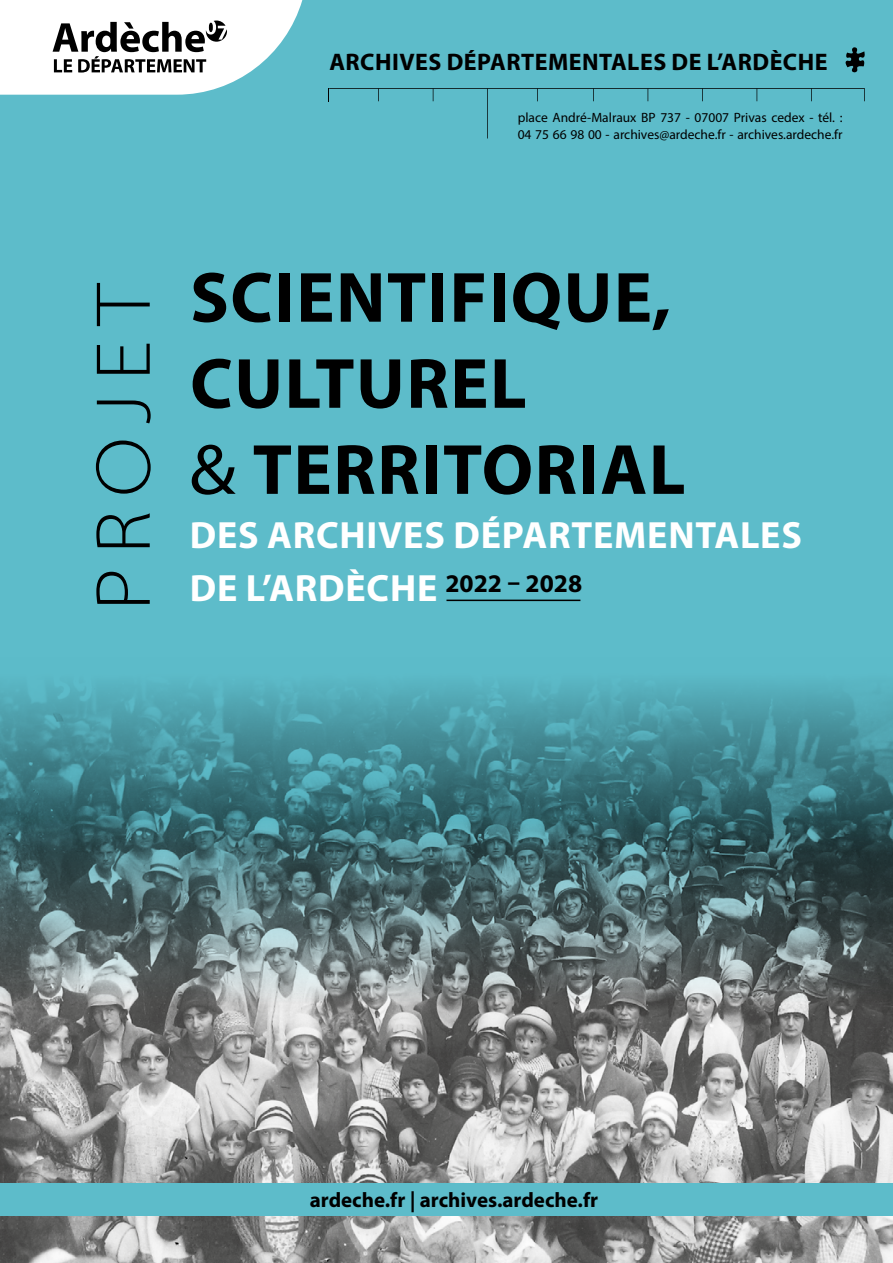
<style>
.page{position:relative;width:893px;height:1263px;background:#5dbcca}
.page>*{position:absolute;margin:0;border:0;box-sizing:border-box;transform-origin:0 0}
.t1{font:300 semi-expanded 78.45px "Myriad Pro";letter-spacing:.175em;color:#000}
.t2{font:700 71.7px/86.1px "Myriad Pro";letter-spacing:.02em;color:#000}
.t3{font:700 38.1px/53.8px "Myriad Pro";letter-spacing:.02em;color:#fff}
.t4{font:700 25.5px "Myriad Pro";color:#000}
.t5{font:700 24px "Myriad Pro";letter-spacing:.02em;color:#000}
.t6{font:700 21px "Myriad Pro";color:#000}
.t7{font:13.5px/16.2px "Myriad Pro";color:#000}
.s1{font-weight:400;font-stretch:semi-expanded}
</style>
<div class="page">
<img style="left:0;top:684px;width:893px;height:132px">
<img style="left:0;top:816px;width:893px;height:447px">
<svg style="left:0;top:0;width:302px;height:95px;background:#ced9db"></svg>
<hr style="left:487px;top:89px;width:1px;height:49px;background:#000">
<svg style="left:328px;top:88px;width:537px;height:13px"></svg>
<svg style="left:845px;top:47px;width:20px;height:25px"></svg>
<hr style="left:446px;top:600px;width:134px;height:1px;background:#000">
<div style="left:0;top:1183px;width:893px;height:33px;background:#5dbcca"></div>
<h3 class="t5" style="left:329px;top:46px;width:500px">ARCHIVES DÉPARTEMENTALES DE L’ARDÈCHE</h3>
<p class="t7" style="left:518px;top:110px;width:326px">place André-Malraux BP 737 - 07007 Privas cedex - tél. :<br>04 75 66 98 00 - archives@ardeche.fr - archives.ardeche.fr</p>
<h1 class="t1" style="left:76px;top:611px;width:331px;rotate:-90deg">PROJET</h1>
<h2 class="t2" style="left:189px;top:252px;width:498px">SCIENTIFIQUE,<br>CULTUREL<br><span class="s1">&amp;</span> TERRITORIAL</h2>
<h3 class="t3" style="left:190px;top:507px;width:614px">DES ARCHIVES DÉPARTEMENTALES<br>DE L’ARDÈCHE</h3>
<h3 class="t4" style="left:445px;top:567px;width:138px">2022 – 2028</h3>
<h3 class="t6" style="left:310px;top:1186px;width:290px">ardeche.fr | archives.ardeche.fr</h3>
</div>
